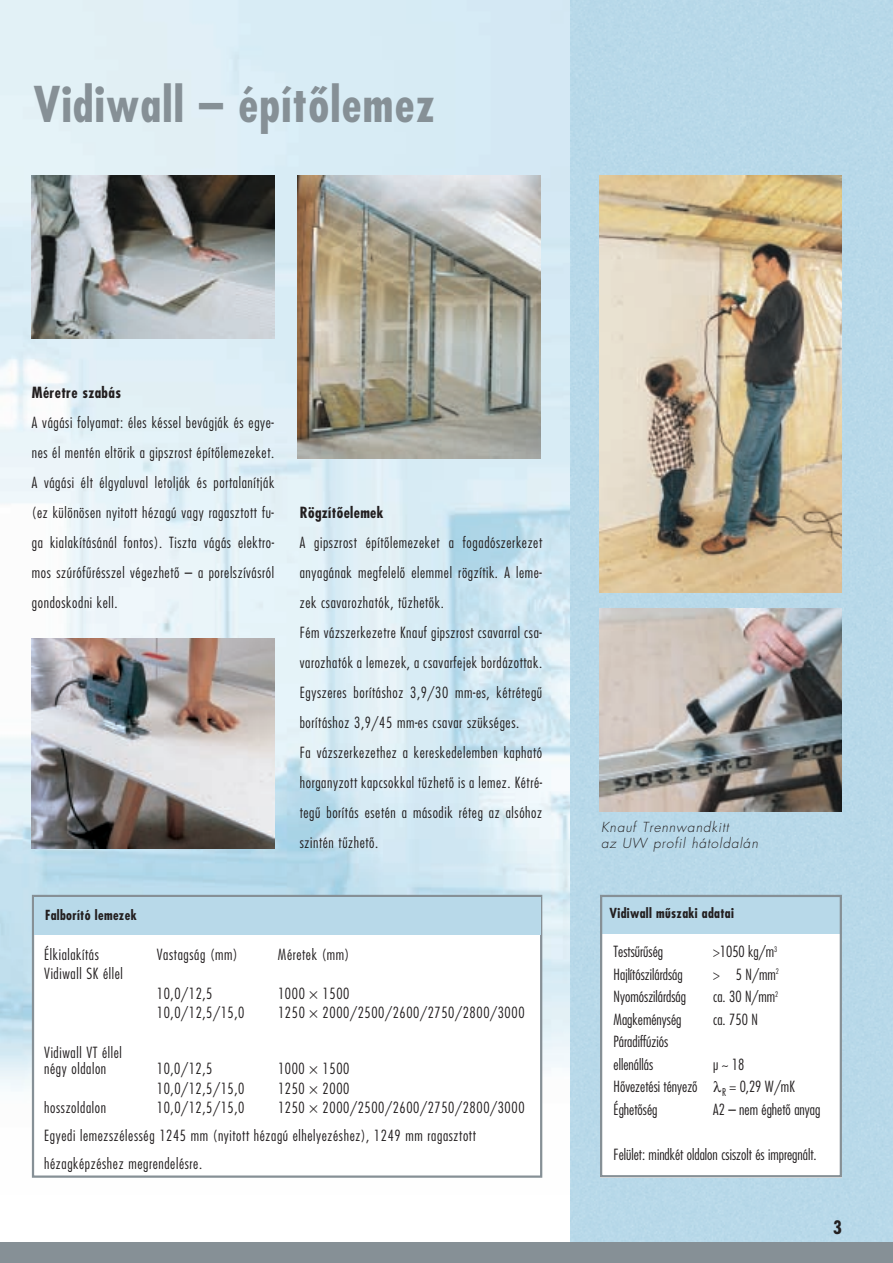
<style>
.page{position:relative;width:893px;height:1263px;background:#fff}
.page>*{position:absolute;margin:0;border:0;box-sizing:border-box;transform-origin:0 0}
.t1{font:48px "Futura Condensed Bold H";letter-spacing:.025em;color:#869096}
.t2{font:18px "Futura Condensed Bold H";color:#231f20}
.t3{font:15px/30px "Futura Condensed Light H";letter-spacing:.04em;color:#231f20}
.t4{font:15px/22.5px "Futura Condensed Light H";color:#231f20}
.t5{font:15px "Futura Condensed Bold H";letter-spacing:.025em;color:#231f20}
.t6{font:13.5px/16.2px "Futura Light Oblique H";letter-spacing:.06em;color:#231f20}
.t7{font:13.5px "Futura Condensed Bold H";letter-spacing:.025em;color:#231f20}
</style>
<div class="page">
<img style="left:0;top:0;width:571px;height:1195px">
<div style="left:571px;top:0;width:322px;height:1242px;background:#b8d9e9"></div>
<div style="left:0;top:1242px;width:893px;height:21px;background:#869096"></div>
<div style="left:600px;top:907px;width:242px;height:271px;background:#fff"></div>
<div style="left:602px;top:895px;width:240px;height:39px;background:#b8d9e9"></div>
<div style="left:33px;top:896px;width:508px;height:280px;background:#fff"></div>
<div style="left:32px;top:895px;width:510px;height:283px;border:2px solid #869096"></div>
<div style="left:34px;top:897px;width:506px;height:38px;background:#b8d9e9"></div>
<img style="left:32px;top:176px;width:242px;height:162px">
<img style="left:32px;top:638px;width:242px;height:210px">
<img style="left:600px;top:608px;width:242px;height:203px">
<img style="left:600px;top:176px;width:242px;height:417px">
<img style="left:298px;top:176px;width:242px;height:282px">
<div style="left:600px;top:895px;width:242px;height:282px;border:2px solid #869096"></div>
<h1 class="t1" style="left:33px;top:78px;width:403px">Vidiwall – építôlemez</h1>
<p class="t5" style="left:32px;top:384px;width:91px">Méretre szabás</p>
<p class="t3" style="left:32px;top:408px;width:244px;text-align:justify">A vágási folyamat: éles késsel bevágják és egye&shy;nes él mentén eltörik a gipszrost építôlemezeket.<br>A vágási élt élgyaluval letolják és portalanítják (ez különösen nyitott hézagú vagy ragasztott fu&shy;ga kialakításánál fontos). Tiszta vágás elektro&shy;mos szúrófûrésszel végezhetô – a porelszívásról gondoskodni kell.</p>
<p class="t7" style="left:45px;top:907px;width:93px">Falborító lemezek</p>
<p class="t5" style="left:300px;top:504px;width:85px">Rögzítôelemek</p>
<p class="t3" style="left:300px;top:528px;width:244px">A gipszrost építôlemezeket a fogadószerkezet anyagának megfelelô elemmel rögzítik. A leme&shy;zek csavarozhatók, tûzhetôk.<br>Fém vázszerkezetre Knauf gipszrost csavarral csa&shy;varozhatók a lemezek, a csavarfejek bordázottak.<br>Egyszeres borításhoz 3,9/30 mm-es, kétrétegû borításhoz 3,9/45 mm-es csavar szükséges.<br>Fa vázszerkezethez a kereskedelemben kapható horganyzott kapcsokkal tûzhetô is a lemez. Kétré&shy;tegû borítás esetén a második réteg az alsóhoz szintén tûzhetô.</p>
<p class="t3" style="left:44px;top:939px;width:56px">Élkialakítás</p>
<p class="t3" style="left:157px;top:939px;width:82px">Vastagság (mm)</p>
<p class="t3" style="left:278px;top:939px;width:73px">Méretek (mm)</p>
<p class="t3" style="left:44px;top:959px;width:80px">Vidiwall SK éllel</p>
<p class="t3" style="left:157px;top:978px;width:57px">10,0/12,5</p>
<p class="t3" style="left:278px;top:978px;width:73px">1000 1500</p>
<p class="t3" style="left:157px;top:998px;width:89px">10,0/12,5/15,0</p>
<p class="t3" style="left:278px;top:998px;width:248px">1250 2000/2500/2600/2750/2800/3000</p>
<p class="t3" style="left:44px;top:1045px;width:79px;line-height:16px">Vidiwall VT éllel négy oldalon</p>
<p class="t3" style="left:157px;top:1054px;width:57px">10,0/12,5</p>
<p class="t3" style="left:278px;top:1054px;width:73px">1000 1500</p>
<p class="t3" style="left:157px;top:1073px;width:89px">10,0/12,5/15,0</p>
<p class="t3" style="left:278px;top:1073px;width:73px">1250 2000</p>
<p class="t3" style="left:44px;top:1093px;width:63px">hosszoldalon</p>
<p class="t3" style="left:157px;top:1093px;width:89px">10,0/12,5/15,0</p>
<p class="t3" style="left:44px;top:1094px;width:482px;line-height:28px;text-indent:234px">1250 2000/2500/2600/2750/2800/3000<br>Egyedi lemezszélesség 1245 mm (nyitott hézagú elhelyezéshez), 1249 mm ragasztott hézagképzéshez megrendelésre.</p>
<p class="t6" style="left:601px;top:819px;width:158px">Knauf Trennwandkitt<br>az UW profil hátoldalán</p>
<p class="t7" style="left:610px;top:905px;width:126px">Vidiwall mûszaki adatai</p>
<p class="t4" style="left:614px;top:941px;width:51px">Testsûrûség</p>
<p class="t3" style="left:713px;top:937px;width:66px">&gt;1050 kg/m<sup>3</sup></p>
<p class="t4" style="left:614px;top:963px;width:71px">Hajlítószilárdság</p>
<p class="t3" style="left:713px;top:960px;width:67px">&gt; 5 N/mm<sup>2</sup></p>
<p class="t4" style="left:614px;top:986px;width:74px">Nyomószilárdság</p>
<p class="t3" style="left:713px;top:982px;width:67px">ca. 30 N/mm<sup>2</sup></p>
<p class="t4" style="left:614px;top:1008px;width:69px">Magkeménység</p>
<p class="t3" style="left:713px;top:1005px;width:46px">ca. 750 N</p>
<p class="t4" style="left:614px;top:1031px;width:56px">Páradiffúziós ellenállás</p>
<p class="t3" style="left:713px;top:1050px;width:33px">µ ~ 18</p>
<p class="t4" style="left:614px;top:1076px;width:86px">Hôvezetési tényezô</p>
<p class="t3" style="left:722px;top:1072px;width:74px"><sub>R</sub> = 0,29 W/mK</p>
<p class="t4" style="left:614px;top:1098px;width:45px">Éghetôség</p>
<p class="t4" style="left:713px;top:1098px;width:109px">A2 – nem éghetô anyag</p>
<p class="t4" style="left:614px;top:1143px;width:205px">Felület: mindkét oldalon csiszolt és impregnált.</p>
<p class="t2" style="left:833px;top:1217px;width:10px">3</p>
</div>
